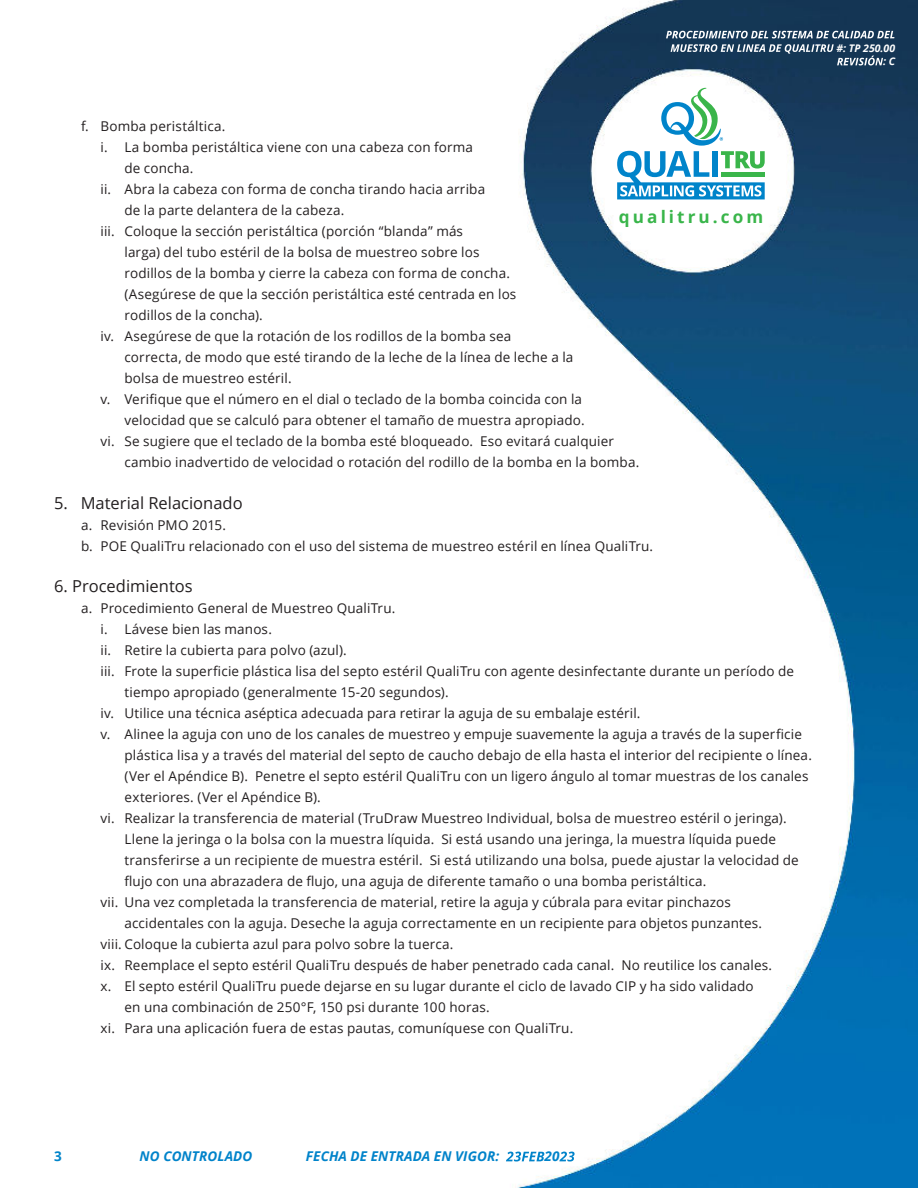
<style>
.page{position:relative;width:918px;height:1188px;background:#fff}
.page>*{position:absolute;margin:0;border:0;box-sizing:border-box;transform-origin:0 0}
.t1{font:700 17.1px "Open Sans";letter-spacing:.18em;color:#39b54a}
.t2{font:16.5px "Open Sans";color:#231f20}
.t3{font:13.5px/21px "Open Sans";letter-spacing:.01em;color:#231f20}
.t4{font:italic 700 13.5px "Open Sans";letter-spacing:.01em;color:#0083ca}
.t5{font:700 13.5px "Open Sans";color:#0084ca}
.t6{font:italic 700 10.5px/13.5px "Open Sans";color:#fff;text-align:right}
</style>
<div class="page">
<img style="left:509px;top:0;width:409px;height:1188px">
<svg style="left:506px;top:1152px;width:38px;height:10px"></svg>
<svg style="left:559px;top:1152px;width:16px;height:10px"></svg>
<svg style="left:666px;top:31px;width:228px;height:7px"></svg>
<svg style="left:671px;top:44px;width:212px;height:21px;background:#395670"></svg>
<svg style="left:617px;top:88px;width:148px;height:111px"></svg>
<p class="t3" style="left:81px;top:117px;width:146px">f. Bomba peristáltica.</p>
<p class="t3" style="left:100px;top:138px;width:374px">i. La bomba peristáltica viene con una cabeza con forma</p>
<p class="t3" style="left:124px;top:159px;width:70px">de concha.</p>
<p class="t3" style="left:100px;top:180px;width:386px">ii. Abra la cabeza con forma de concha tirando hacia arriba</p>
<p class="t3" style="left:124px;top:201px;width:221px">de la parte delantera de la cabeza.</p>
<p class="t3" style="left:100px;top:222px;width:364px">iii. Coloque la sección peristáltica (porción “blanda” más</p>
<p class="t3" style="left:124px;top:243px;width:357px">larga) del tubo estéril de la bolsa de muestreo sobre los</p>
<p class="t3" style="left:124px;top:264px;width:387px">rodillos de la bomba y cierre la cabeza con forma de concha.</p>
<p class="t3" style="left:124px;top:285px;width:393px">(Asegúrese de que la sección peristáltica esté centrada en los</p>
<p class="t3" style="left:124px;top:306px;width:140px">rodillos de la concha).</p>
<p class="t3" style="left:100px;top:327px;width:412px">iv. Asegúrese de que la rotación de los rodillos de la bomba sea</p>
<p class="t3" style="left:124px;top:348px;width:450px">correcta, de modo que esté tirando de la leche de la línea de leche a la</p>
<p class="t3" style="left:124px;top:369px;width:169px">bolsa de muestreo estéril.</p>
<p class="t3" style="left:100px;top:389px;width:483px">v. Verifique que el número en el dial o teclado de la bomba coincida con la</p>
<p class="t3" style="left:124px;top:411px;width:462px">velocidad que se calculó para obtener el tamaño de muestra apropiado.</p>
<p class="t3" style="left:100px;top:432px;width:515px">vi. Se sugiere que el teclado de la bomba esté bloqueado. Eso evitará cualquier</p>
<p class="t3" style="left:124px;top:453px;width:516px">cambio inadvertido de velocidad o rotación del rodillo de la bomba en la bomba.</p>
<p class="t2" style="left:54px;top:496px;width:190px">5. Material Relacionado</p>
<p class="t3" style="left:81px;top:515px;width:574px">a. Revisión PMO 2015.<br>b. POE QualiTru relacionado con el uso del sistema de muestreo estéril en línea QualiTru.</p>
<p class="t2" style="left:54px;top:579px;width:140px">6. Procedimientos</p>
<p class="t3" style="left:81px;top:599px;width:316px">a. Procedimiento General de Muestreo QualiTru.</p>
<p class="t3" style="left:100px;top:620px;width:173px">i. Lávese bien las manos.</p>
<p class="t3" style="left:100px;top:641px;width:248px">ii. Retire la cubierta para polvo (azul).</p>
<p class="t3" style="left:100px;top:660px;width:695px">iii. Frote la superficie plástica lisa del septo estéril QualiTru con agente desinfectante durante un período de</p>
<p class="t3" style="left:124px;top:683px;width:326px">tiempo apropiado (generalmente 15-20 segundos).</p>
<p class="t3" style="left:100px;top:704px;width:542px">iv. Utilice una técnica aséptica adecuada para retirar la aguja de su embalaje estéril.</p>
<p class="t3" style="left:100px;top:723px;width:703px">v. Alinee la aguja con uno de los canales de muestreo y empuje suavemente la aguja a través de la superficie</p>
<p class="t3" style="left:124px;top:746px;width:689px">plástica lisa y a través del material del septo de caucho debajo de ella hasta el interior del recipiente o línea.</p>
<p class="t3" style="left:124px;top:767px;width:686px">(Ver el Apéndice B). Penetre el septo estéril QualiTru con un ligero ángulo al tomar muestras de los canales</p>
<p class="t3" style="left:124px;top:788px;width:198px">exteriores. (Ver el Apéndice B).</p>
<p class="t3" style="left:100px;top:809px;width:688px">vi. Realizar la transferencia de material (TruDraw Muestreo Individual, bolsa de muestreo estéril o jeringa).</p>
<p class="t3" style="left:124px;top:830px;width:653px">Llene la jeringa o la bolsa con la muestra líquida. Si está usando una jeringa, la muestra líquida puede</p>
<p class="t3" style="left:124px;top:851px;width:676px">transferirse a un recipiente de muestra estéril. Si está utilizando una bolsa, puede ajustar la velocidad de</p>
<p class="t3" style="left:124px;top:870px;width:583px">flujo con una abrazadera de flujo, una aguja de diferente tamaño o una bomba peristáltica.</p>
<p class="t3" style="left:100px;top:893px;width:632px">vii. Una vez completada la transferencia de material, retire la aguja y cúbrala para evitar pinchazos</p>
<p class="t3" style="left:124px;top:914px;width:639px">accidentales con la aguja. Deseche la aguja correctamente en un recipiente para objetos punzantes.</p>
<p class="t3" style="left:100px;top:935px;width:354px">viii. Coloque la cubierta azul para polvo sobre la tuerca.</p>
<p class="t3" style="left:100px;top:956px;width:673px">ix. Reemplace el septo estéril QualiTru después de haber penetrado cada canal. No reutilice los canales.</p>
<p class="t3" style="left:100px;top:977px;width:655px">x. El septo estéril QualiTru puede dejarse en su lugar durante el ciclo de lavado CIP y ha sido validado</p>
<p class="t3" style="left:124px;top:998px;width:367px">en una combinación de 250°F, 150 psi durante 100 horas.</p>
<p class="t3" style="left:100px;top:1019px;width:474px">xi. Para una aplicación fuera de estas pautas, comuníquese con QualiTru.</p>
<p class="t1" style="left:619px;top:209px;width:146px">qualitru.com</p>
<p class="t6" style="left:836px;top:41px;width:60px">#: TP 250.00 : C</p>
<p class="t5" style="left:54px;top:1150px;width:9px">3</p>
<p class="t4" style="left:139px;top:1149px;width:114px">NO CONTROLADO</p>
<p class="t4" style="left:306px;top:1149px;width:195px">FECHA DE ENTRADA EN VIGOR:</p>
<p class="t4" style="left:545px;top:1149px;width:16px">20</p>
</div>
